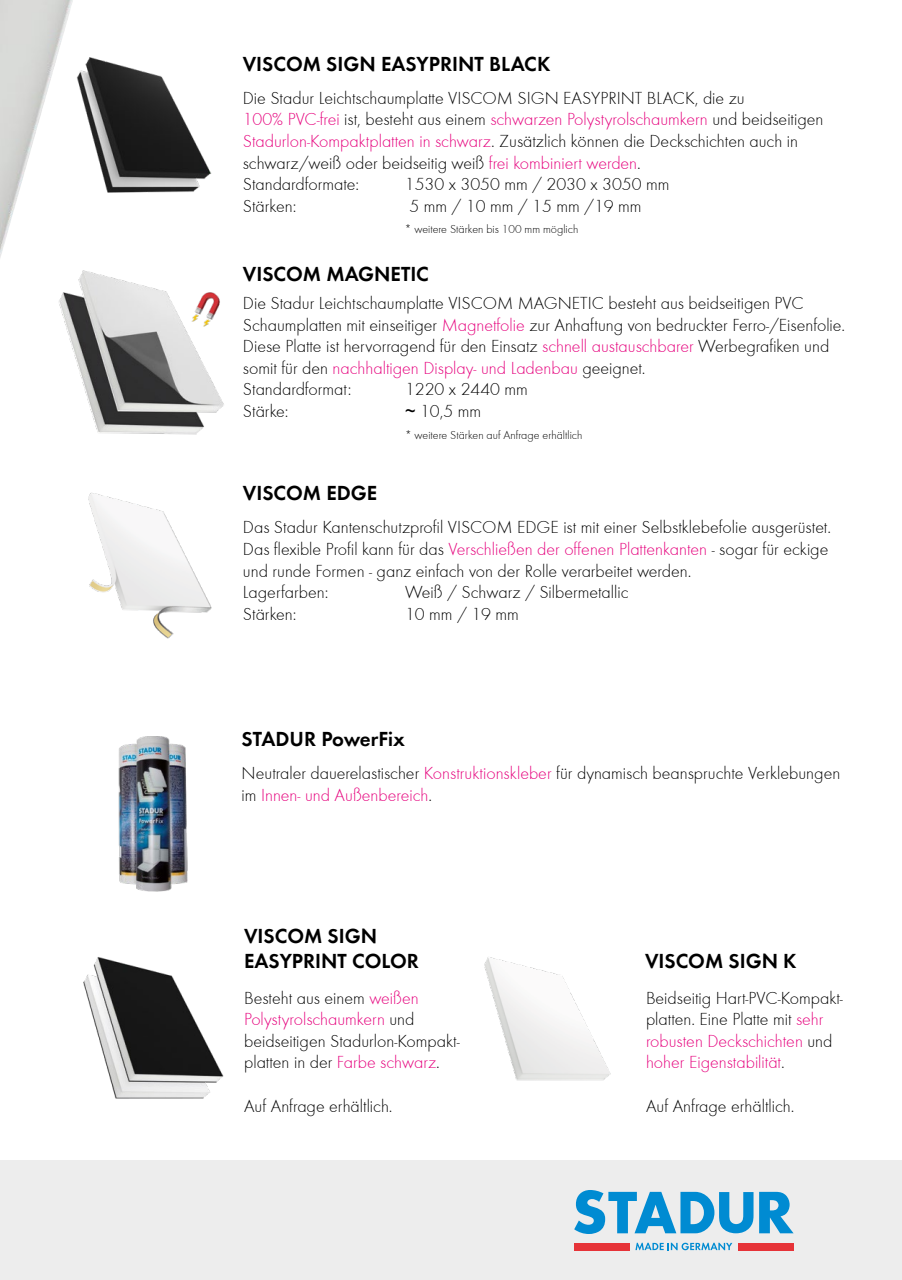
<style>
.page{position:relative;width:902px;height:1280px;background:#fff}
.page>*{position:absolute;margin:0;border:0;box-sizing:border-box;transform-origin:0 0}
.t1{font:600 21px/25.2px "Futura Pro";color:#000}
.t2{font:300 18px/21.6px "Futura";color:#000}
.t3{font:300 12px "Futura";color:#000}
.s1{color:#e6007d}
.s2{font-family:"Arial";font-weight:400}
</style>
<div class="page">
<img style="left:0;top:0;width:73px;height:258px">
<div style="left:0;top:1160px;width:901px;height:120px;background:#ededed"></div>
<svg style="left:759px;top:1192px;width:34px;height:41px"></svg>
<svg style="left:574px;top:1190px;width:179px;height:44px"></svg>
<div style="left:574px;top:1242px;width:55px;height:8px;background:#e63338"></div>
<svg style="left:635px;top:1243px;width:97px;height:7px"></svg>
<div style="left:738px;top:1242px;width:55px;height:8px;background:#e63338"></div>
<img style="left:484px;top:957px;width:127px;height:124px">
<img style="left:88px;top:492px;width:124px;height:147px">
<img style="left:83px;top:957px;width:141px;height:142px">
<img style="left:61px;top:48px;width:151px;height:160px">
<img style="left:118px;top:736px;width:70px;height:156px">
<img style="left:59px;top:270px;width:165px;height:165px">
<p class="t1" style="left:243px;top:50px;width:309px">VISCOM SIGN EASYPRINT BLACK</p>
<p class="t2" style="left:243px;top:87px;width:582px">Die Stadur Leichtschaumplatte VISCOM SIGN EASYPRINT BLACK, die zu<br><span class="s1">100% PVC-frei</span> ist, besteht aus einem <span class="s1">schwarzen Polystyrolschaumkern</span> und beidseitigen <span class="s1">Stadurlon-Kompaktplatten in schwarz</span>. Zusätzlich können die Deckschichten auch in schwarz/weiß oder beidseitig weiß <span class="s1">frei kombiniert werden</span>.<br>Standardformate:</p>
<p class="t2" style="left:405px;top:173px;width:266px">1530 x 3050 mm / 2030 x 3050 mm</p>
<p class="t2" style="left:243px;top:195px;width:55px">Stärken:</p>
<p class="t2" style="left:409px;top:195px;width:234px">5 mm / 10 mm / 15 mm /19 mm</p>
<p class="t3" style="left:405px;top:222px;width:175px">* weitere Stärken bis 100 mm möglich</p>
<p class="t1" style="left:243px;top:260px;width:187px">VISCOM MAGNETIC</p>
<p class="t2" style="left:243px;top:292px;width:603px">Die Stadur Leichtschaumplatte VISCOM MAGNETIC besteht aus beidseitigen PVC Schaumplatten mit einseitiger <span class="s1">Magnetfolie</span> zur Anhaftung von bedruckter Ferro-/Eisenfolie.<br>Diese Platte ist hervorragend für den Einsatz <span class="s1">schnell austauschbarer</span> Werbegrafiken und somit für den <span class="s1">nachhaltigen Display- und Ladenbau</span> geeignet.<br>Standardformat:</p>
<p class="t2" style="left:405px;top:378px;width:124px">1220 x 2440 mm</p>
<p class="t2" style="left:243px;top:400px;width:47px">Stärke:</p>
<p class="t2" style="left:405px;top:400px;width:78px"><span class="s2">~</span> 10,5 mm</p>
<p class="t3" style="left:405px;top:427px;width:179px">* weitere Stärken auf Anfrage erhältlich</p>
<p class="t1" style="left:243px;top:479px;width:136px">VISCOM EDGE</p>
<p class="t2" style="left:243px;top:516px;width:589px">Das Stadur Kantenschutzprofil VISCOM EDGE ist mit einer Selbstklebefolie ausgerüstet.<br>Das flexible Profil kann für das <span class="s1">Verschließen der offenen Plattenkanten</span> - sogar für eckige und runde Formen - ganz einfach von der Rolle verarbeitet werden.<br>Lagerfarben:</p>
<p class="t2" style="left:405px;top:581px;width:225px">Weiß / Schwarz / Silbermetallic</p>
<p class="t2" style="left:243px;top:602px;width:55px">Stärken:</p>
<p class="t2" style="left:405px;top:602px;width:115px">10 mm / 19 mm</p>
<p class="t1" style="left:241px;top:725px;width:165px">STADUR PowerFix</p>
<p class="t2" style="left:241px;top:762px;width:600px">Neutraler dauerelastischer <span class="s1">Konstruktionskleber</span> für dynamisch beanspruchte Verklebungen im <span class="s1">Innen- und Außenbereich</span>.</p>
<p class="t1" style="left:244px;top:922px;width:176px">VISCOM SIGN<br>EASYPRINT COLOR</p>
<p class="t2" style="left:244px;top:986px;width:217px">Besteht aus einem <span class="s1">weißen<br>Polystyrolschaumkern</span> und beidseitigen Stadurlon-Kompakt&shy;platten in der <span class="s1">Farbe schwarz</span>.</p>
<p class="t2" style="left:244px;top:1094px;width:150px">Auf Anfrage erhältlich.</p>
<p class="t1" style="left:645px;top:947px;width:153px">VISCOM SIGN K</p>
<p class="t2" style="left:646px;top:986px;width:198px">Beidseitig Hart-PVC-Kompakt&shy;platten. Eine Platte mit <span class="s1">sehr robusten Deckschichten</span> und <span class="s1">hoher Eigenstabilität</span>.</p>
<p class="t2" style="left:646px;top:1094px;width:150px">Auf Anfrage erhältlich.</p>
</div>
